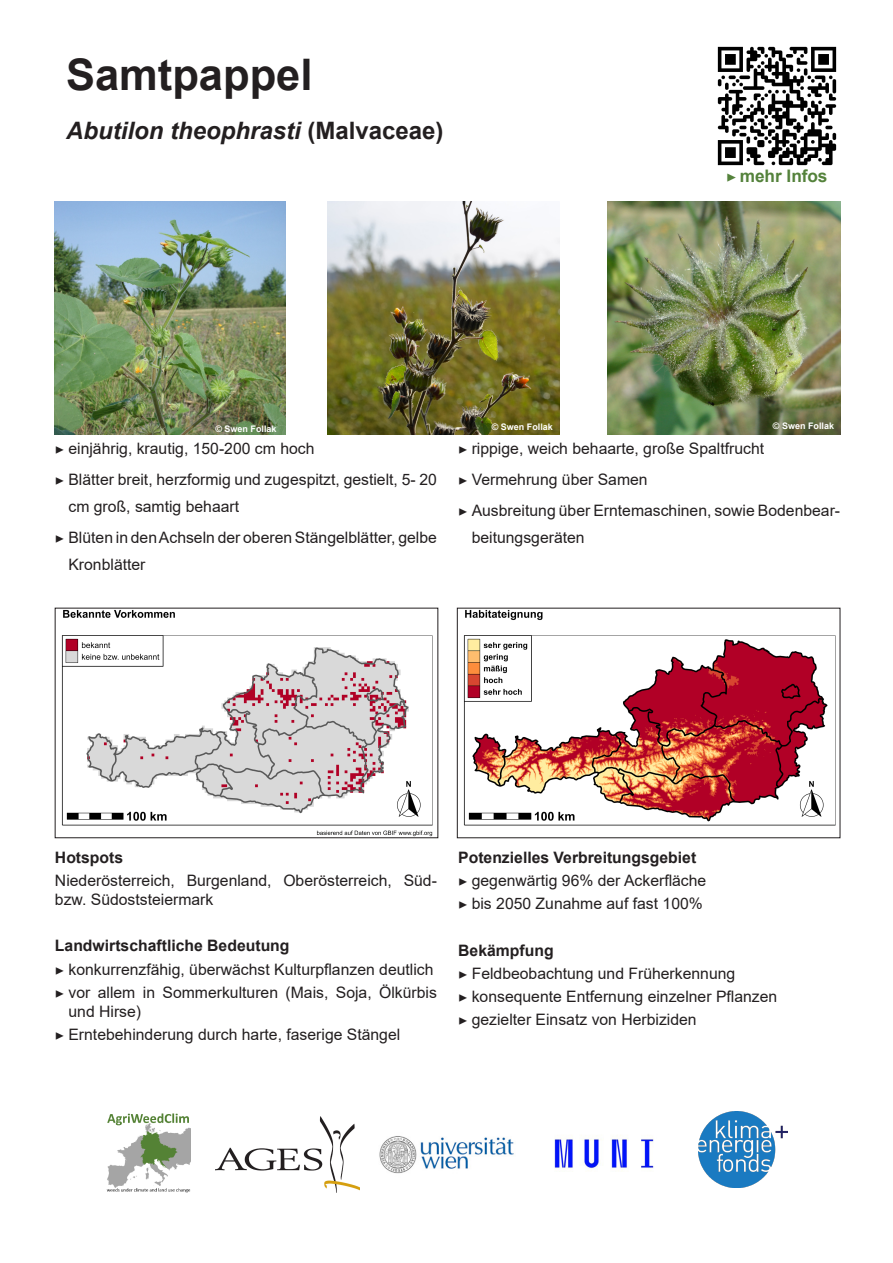
<style>
.page{position:relative;width:893px;height:1263px;background:#fff}
.page>*{position:absolute;margin:0;border:0;box-sizing:border-box;transform-origin:0 0}
.t1{font:700 43.5px "Arial";color:#231f20}
.t2{font:italic 700 24px "Arial";color:#231f20}
.t3{font:700 17.25px "Arial";letter-spacing:-.005em;color:#54823b}
.t4{font:15.75px/27px "Arial";color:#231f20}
.t5{font:700 15.75px "Arial";color:#231f20}
.t6{font:700 9px "Arial";color:#fff}
.s1{font-style:normal}
.s2{font-family:"Minion Pro";font-weight:400}
.s3{font-family:"Minion Pro"}
</style>
<div class="page">
<img style="left:106px;top:1113px;width:85px;height:80px">
<img style="left:698px;top:1112px;width:89px;height:76px">
<img style="left:215px;top:1116px;width:144px;height:76px">
<img style="left:554px;top:1135px;width:100px;height:37px">
<img style="left:379px;top:1136px;width:135px;height:38px">
<img style="left:55px;top:202px;width:230px;height:233px">
<img style="left:327px;top:202px;width:233px;height:233px">
<img style="left:608px;top:202px;width:232px;height:233px">
<img style="left:463px;top:610px;width:373px;height:216px">
<img style="left:61px;top:610px;width:372px;height:226px">
<div style="left:55px;top:608px;width:383px;height:230px;border:1px solid #231f20"></div>
<img style="left:717px;top:46px;width:120px;height:120px">
<p class="t1" style="left:66px;top:44px;width:248px">Samtpappel</p>
<p class="t2" style="left:66px;top:114px;width:379px">Abutilon theophrasti <span class="s1">(Malvaceae)</span></p>
<p class="t3" style="left:726px;top:164px;width:103px"><span class="s2">▶</span> mehr Infos</p>
<p class="t6" style="left:215px;top:422px;width:63px">© Swen Follak</p>
<p class="t6" style="left:492px;top:420px;width:63px">© Swen Follak</p>
<p class="t6" style="left:773px;top:420px;width:63px">© Swen Follak</p>
<p class="t4" style="left:55px;top:435px;width:261px"><span class="s3">▶</span> einjährig, krautig, 150-200 cm hoch</p>
<p class="t4" style="left:68px;top:466px;width:370px;text-indent:-14px"><span class="s3">▶</span> Blätter breit, herzformig und zugespitzt, gestielt, 5- 20 cm groß, samtig behaart</p>
<p class="t4" style="left:68px;top:524px;width:370px;text-indent:-14px"><span class="s3">▶</span> Blüten in den Achseln der oberen Stängelblätter, gelbe<br>Kronblätter</p>
<p class="t4" style="left:458px;top:435px;width:307px"><span class="s3">▶</span> rippige, weich behaarte, große Spaltfrucht</p>
<p class="t4" style="left:458px;top:466px;width:191px"><span class="s3">▶</span> Vermehrung über Samen</p>
<p class="t4" style="left:472px;top:497px;width:370px;text-indent:-14px"><span class="s3">▶</span> Ausbreitung über Erntemaschinen, sowie Bodenbear&shy;beitungsgeräten</p>
<p class="t5" style="left:55px;top:846px;width:70px">Hotspots</p>
<p class="t4" style="left:55px;top:871px;width:383px;line-height:18.9px">Niederösterreich, Burgenland, Oberösterreich, Süd&shy;bzw. Südoststeiermark</p>
<p class="t5" style="left:55px;top:935px;width:236px">Landwirtschaftliche Bedeutung</p>
<p class="t4" style="left:55px;top:955px;width:380px"><span class="s3">▶</span> konkurrenzfähig, überwächst Kulturpflanzen deutlich</p>
<p class="t4" style="left:68px;top:983px;width:370px;line-height:18.9px;text-indent:-14px"><span class="s3">▶</span> vor allem in Sommerkulturen (Mais, Soja, Ölkürbis und Hirse)</p>
<p class="t4" style="left:55px;top:1021px;width:347px"><span class="s3">▶</span> Erntebehinderung durch harte, faserige Stängel</p>
<p class="t5" style="left:458px;top:846px;width:240px">Potenzielles Verbreitungsgebiet</p>
<p class="t4" style="left:458px;top:867px;width:250px"><span class="s3">▶</span> gegenwärtig 96% der Ackerfläche</p>
<p class="t4" style="left:458px;top:890px;width:246px"><span class="s3">▶</span> bis 2050 Zunahme auf fast 100%</p>
<p class="t5" style="left:458px;top:939px;width:97px">Bekämpfung</p>
<p class="t4" style="left:458px;top:960px;width:279px"><span class="s3">▶</span> Feldbeobachtung und Früherkennung</p>
<p class="t4" style="left:458px;top:983px;width:321px"><span class="s3">▶</span> konsequente Entfernung einzelner Pflanzen</p>
<p class="t4" style="left:458px;top:1006px;width:240px"><span class="s3">▶</span> gezielter Einsatz von Herbiziden</p>
</div>
